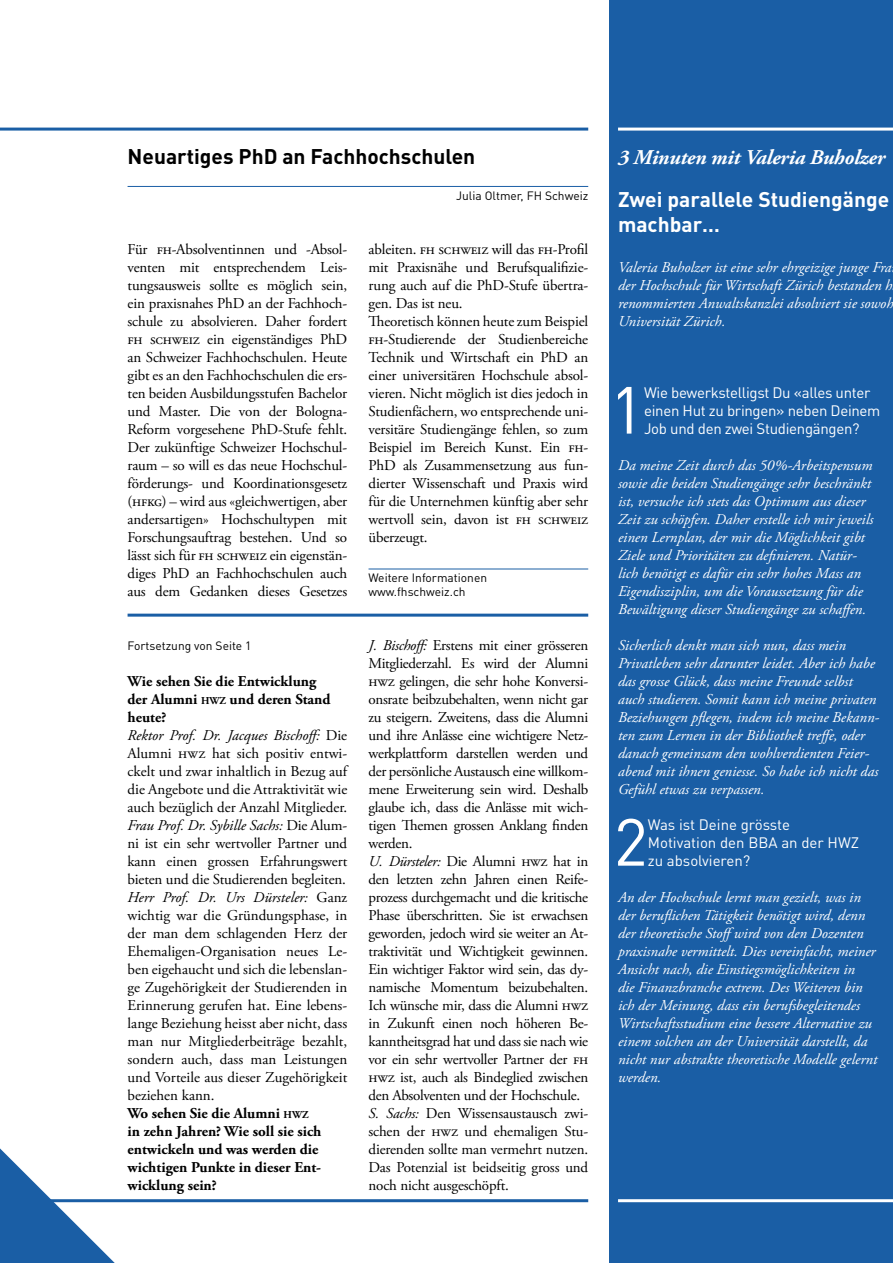
<style>
.page{position:relative;width:893px;height:1263px;background:#fff}
.page>*{position:absolute;margin:0;border:0;box-sizing:border-box;transform-origin:0 0}
.t1{font:65.55px "DIN Pro";color:#fff}
.t2{font:700 21px/25.2px "DIN Pro";color:#fff}
.t3{font:700 21px "DIN Pro";color:#000}
.t4{font:italic 700 21px "Adobe Garamond Pro";letter-spacing:-.01em;color:#fff}
.t5{font:15px/18px "Adobe Garamond Pro";letter-spacing:-.01em;color:#000}
.t6{font:italic 15px/18px "Adobe Garamond Pro";color:#fff}
.t7{font:15px/18px "DIN Pro";letter-spacing:-.02em;color:#fff}
.t8{font:15px/18px "DIN Pro";color:#fff}
.t9{font:12px/13.5px "DIN Pro";color:#000}
.s1{font-weight:700}
.s2{font-weight:700;font-size:10.5px}
.s3{font-style:italic}
</style>
<div class="page">
<div style="left:609px;top:0;width:284px;height:1263px;background:#1a5ea5"></div>
<hr style="left:0;top:128px;width:588px;height:3px;background:#1a5ea5">
<hr style="left:128px;top:614px;width:460px;height:3px;background:#1a5ea5">
<hr style="left:0;top:1199px;width:588px;height:3px;background:#1a5ea5">
<svg style="left:0;top:1148px;width:115px;height:115px"></svg>
<hr style="left:618px;top:1199px;width:275px;height:3px;background:#fff">
<hr style="left:618px;top:128px;width:275px;height:3px;background:#fff">
<hr style="left:369px;top:569px;width:219px;height:1px;background:#1a5ea5">
<hr style="left:128px;top:186px;width:460px;height:1px;background:#1a5ea5">
<h2 class="t3" style="left:128px;top:142px;width:349px">Neuartiges PhD an Fachhochschulen</h2>
<p class="t9" style="left:456px;top:188px;width:134px">Julia Oltmer, FH Schweiz</p>
<p class="t5" style="left:128px;top:240px;width:221px;text-align:justify">Für fh-Absolventinnen und -Absol&shy;venten mit entsprechendem Leis&shy;tungsausweis sollte es möglich sein, ein praxisnahes PhD an der Fachhoch&shy;schule zu absolvieren. Daher fordert fh schweiz ein eigenständiges PhD an Schweizer Fachhochschulen. Heute gibt es an den Fachhochschulen die ers&shy;ten beiden Ausbildungsstufen Bachelor und Master. Die von der Bologna-Reform vorgesehene PhD-Stufe fehlt.<br>Der zukünftige Schweizer Hochschul&shy;raum – so will es das neue Hochschul&shy;förderungs- und Koordinationsgesetz (hfkg) – wird aus «gleichwertigen, aber andersartigen» Hochschultypen mit Forschungsauftrag bestehen. Und so lässt sich für fh schweiz ein eigenstän&shy;diges PhD an Fachhochschulen auch aus dem Gedanken dieses Gesetzes</p>
<p class="t5" style="left:369px;top:240px;width:221px">ableiten. fh schweiz will das fh-Profil mit Praxisnähe und Berufsqualifizie&shy;rung auch auf die PhD-Stufe übertra&shy;gen. Das ist neu.<br>Theoretisch können heute zum Beispiel fh-Studierende der Studienbereiche Technik und Wirtschaft ein PhD an einer universitären Hochschule absol&shy;vieren. Nicht möglich ist dies jedoch in Studienfächern, wo entsprechende uni&shy;versitäre Studiengänge fehlen, so zum Beispiel im Bereich Kunst. Ein fh-PhD als Zusammensetzung aus fun&shy;dierter Wissenschaft und Praxis wird für die Unternehmen künftig aber sehr wertvoll sein, davon ist fh schweiz überzeugt.</p>
<p class="t9" style="left:369px;top:570px;width:120px">Weitere Informationen www.fhschweiz.ch</p>
<p class="t9" style="left:128px;top:638px;width:125px">Fortsetzung von Seite 1</p>
<p class="t5" style="left:128px;top:672px;width:223px"><span class="s1">Wie sehen Sie die Entwicklung<br>der Alumni</span> <span class="s2">HWZ</span> <span class="s1">und deren Stand heute?<br></span><span class="s3">Rektor Prof. Dr. Jacques Bischoff:</span> Die Alumni hwz hat sich positiv entwi&shy;ckelt und zwar inhaltlich in Bezug auf die Angebote und die Attraktivität wie auch bezüglich der Anzahl Mitglieder.<br><span class="s3">Frau Prof. Dr. Sybille Sachs:</span> Die Alum&shy;ni ist ein sehr wertvoller Partner und kann einen grossen Erfahrungswert bieten und die Studierenden begleiten.<br><span class="s3">Herr Prof. Dr. Urs Dürsteler:</span> Ganz wichtig war die Gründungsphase, in der man dem schlagenden Herz der Ehemaligen-Organisation neues Le&shy;ben eigehaucht und sich die lebenslan&shy;ge Zugehörigkeit der Studierenden in Erinnerung gerufen hat. Eine lebens&shy;lange Beziehung heisst aber nicht, dass man nur Mitgliederbeiträge bezahlt, sondern auch, dass man Leistungen und Vorteile aus dieser Zugehörigkeit beziehen kann.<br><span class="s1">Wo sehen Sie die Alumni</span> <span class="s2">HWZ<br></span><span class="s1">in zehn Jahren? Wie soll sie sich entwickeln und was werden die wichtigen Punkte in dieser Ent&shy;wicklung sein?</span></p>
<p class="t5" style="left:369px;top:636px;width:221px"><span class="s3">J. Bischoff:</span> Erstens mit einer grösseren Mitgliederzahl. Es wird der Alumni hwz gelingen, die sehr hohe Konversi&shy;onsrate beibzubehalten, wenn nicht gar zu steigern. Zweitens, dass die Alumni und ihre Anlässe eine wichtigere Netz&shy;werkplattform darstellen werden und der persönliche Austausch eine willkom&shy;mene Erweiterung sein wird. Deshalb glaube ich, dass die Anlässe mit wich&shy;tigen Themen grossen Anklang finden werden.<br><span class="s3">U. Dürsteler:</span> Die Alumni hwz hat in den letzten zehn Jahren einen Reife&shy;prozess durchgemacht und die kritische Phase überschritten. Sie ist erwachsen geworden, jedoch wird sie weiter an At&shy;traktivität und Wichtigkeit gewinnen.<br>Ein wichtiger Faktor wird sein, das dy&shy;namische Momentum beizubehalten.<br>Ich wünsche mir, dass die Alumni hwz in Zukunft einen noch höheren Be&shy;kanntheitsgrad hat und dass sie nach wie vor ein sehr wertvoller Partner der fh hwz ist, auch als Bindeglied zwischen den Absolventen und der Hochschule.<br><span class="s3">S. Sachs:</span> Den Wissensaustausch zwi&shy;schen der hwz und ehemaligen Stu&shy;dierenden sollte man vermehrt nutzen.<br>Das Potenzial ist beidseitig gross und noch nicht ausgeschöpft.</p>
<h2 class="t4" style="left:618px;top:145px;width:269px">3 Minuten mit Valeria Buholzer</h2>
<h2 class="t2" style="left:618px;top:186px;width:273px">Zwei parallele Studiengänge machbar…</h2>
<p class="t6" style="left:618px;top:258px;width:277px">Valeria Buholzer ist eine sehr ehrgeizige junge Fra der Hochschule für Wirtschaft Zürich bestanden h renommierten Anwaltskanzlei absolviert sie sowoh Universität Zürich.</p>
<h1 class="t1" style="left:610px;top:365px;width:36px">1</h1>
<p class="t7" style="left:644px;top:383px;width:238px">Wie bewerkstelligst Du «alles unter einen Hut zu bringen» neben Deinem<br>Job und den zwei Studiengängen?</p>
<p class="t6" style="left:618px;top:456px;width:257px">Da meine Zeit durch das 50%-Arbeitspensum sowie die beiden Studiengänge sehr beschränkt ist, versuche ich stets das Optimum aus dieser Zeit zu schöpfen. Daher erstelle ich mir jeweils einen Lernplan, der mir die Möglichkeit gibt Ziele und Prioritäten zu definieren. Natür&shy;lich benötigt es dafür ein sehr hohes Mass an Eigendisziplin, um die Voraussetzung für die Bewältigung dieser Studiengänge zu schaffen.</p>
<p class="t6" style="left:618px;top:636px;width:263px">Sicherlich denkt man sich nun, dass mein Privatleben sehr darunter leidet. Aber ich habe das grosse Glück, dass meine Freunde selbst auch studieren. Somit kann ich meine privaten Beziehungen pflegen, indem ich meine Bekann&shy;ten zum Lernen in der Bibliothek treffe, oder danach gemeinsam den wohlverdienten Feier&shy;abend mit ihnen geniesse. So habe ich nicht das Gefühl etwas zu verpassen.</p>
<h1 class="t1" style="left:614px;top:797px;width:36px">2</h1>
<p class="t8" style="left:648px;top:815px;width:213px">Was ist Deine grösste<br>Motivation den BBA an der HWZ zu absolvieren?</p>
<p class="t6" style="left:618px;top:888px;width:261px">An der Hochschule lernt man gezielt, was in der beruflichen Tätigkeit benötigt wird, denn der theoretische Stoffwird von den Dozenten praxisnahe vermittelt. Dies vereinfacht, meiner Ansicht nach, die Einstiegsmöglichkeiten in<br>die Finanzbranche extrem. Des Weiteren bin ich der Meinung, dass ein berufsbegleitendes Wirtschaftsstudium eine bessere Alternative zu einem solchen an der Universität darstellt, da nicht nur abstrakte theoretische Modelle gelernt werden.</p>
</div>
